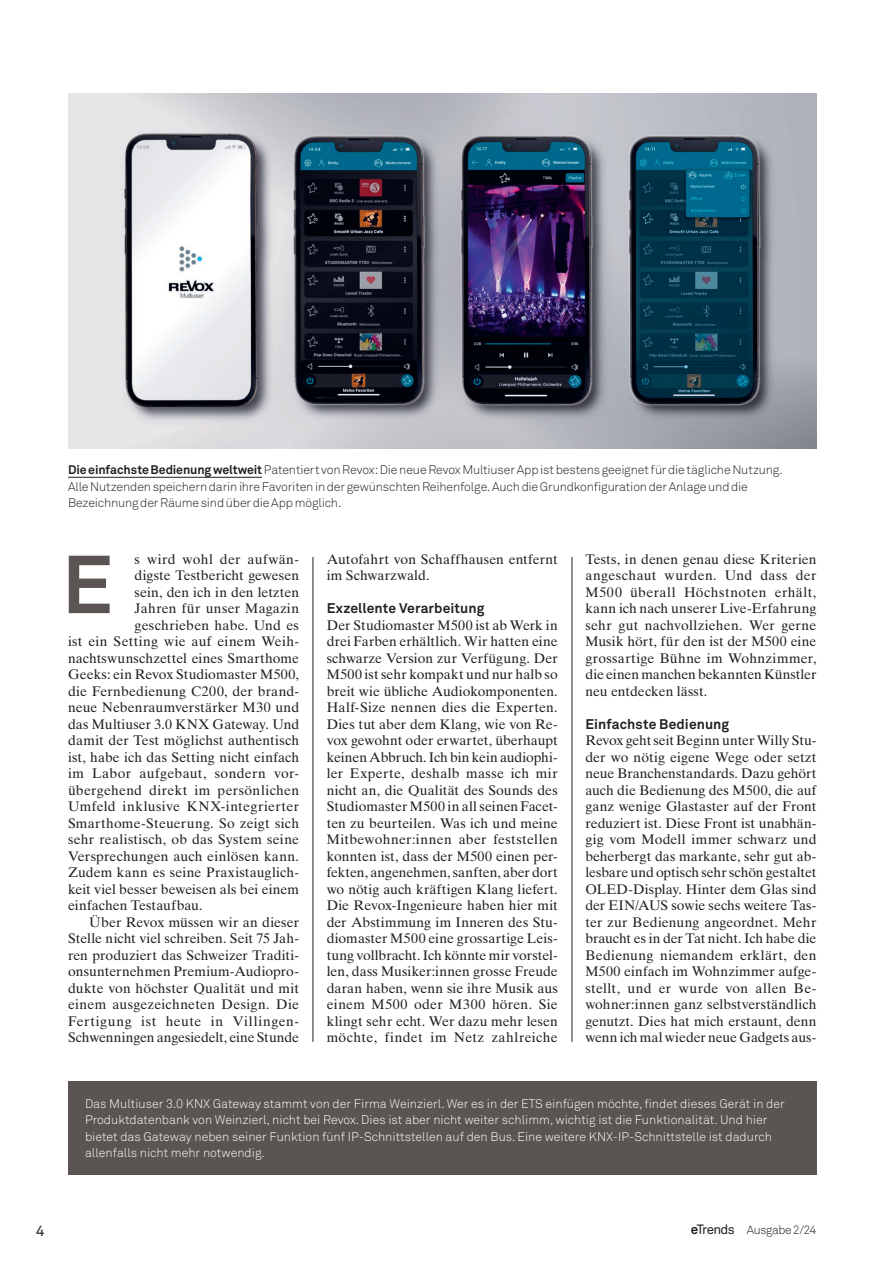
<style>
.page{position:relative;width:893px;height:1263px;background:#fff}
.page>*{position:absolute;margin:0;border:0;box-sizing:border-box;transform-origin:0 0}
.t1{font:700 81px "Akkurat Std";color:#5a5452}
.t2{font:14.7px "Akkurat Std";color:#231f20}
.t3{font:13.8px/16.5px "Times Ten LT Std";letter-spacing:.01em;color:#231f20;text-align:justify}
.t4{font:700 13.8px "Akkurat Std";letter-spacing:.005em;color:#231f20}
.t5{font:13.8px "Times Ten LT Std";letter-spacing:.04em;color:#231f20}
.t6{font:300 12.3px/16.5px "Akkurat Std";color:#fff}
.t7{font:300 12.3px/16.5px "Akkurat Std";letter-spacing:-.015em;color:#231f20}
.t8{font:300 12px "Akkurat Std";letter-spacing:-.035em;color:#231f20}
.s1{font-weight:700}
.s2{font-weight:700;font-size:13.35px}
.s3{font-weight:400;font-size:13.35px}
</style>
<div class="page">
<hr style="left:313px;top:557px;width:1px;height:485px;background:#231f20">
<hr style="left:572px;top:557px;width:1px;height:485px;background:#231f20">
<img style="left:68px;top:93px;width:748px;height:355px">
<hr style="left:68px;top:477px;width:194px;height:1px;background:#231f20">
<hr style="left:892px;top:659px;width:1px;height:179px;background:#d1d2d4">
<div style="left:68px;top:1081px;width:748px;height:93px;background:#5a5452"></div>
<p class="t7" style="left:68px;top:462px;width:716px"><span class="s1">Die einfachste Bedienung weltweit</span> Patentiert von Revox: Die neue Revox Multiuser App ist bestens geeignet für die tägliche Nutzung.<br>Alle Nutzenden speichern darin ihre Favoriten in der gewünschten Reihenfolge. Auch die Grundkonfiguration der Anlage und die<br>Bezeichnung der Räume sind über die App möglich.</p>
<h1 class="t1" style="left:62px;top:534px;width:52px">E</h1>
<p class="t3" style="left:135px;top:551px;width:166px">s wird wohl der aufwän-</p>
<p class="t3" style="left:135px;top:567px;width:166px">digste Testbericht gewesen</p>
<p class="t3" style="left:135px;top:584px;width:166px">sein, den ich in den letzten</p>
<p class="t3" style="left:135px;top:600px;width:166px">Jahren für unser Magazin</p>
<p class="t3" style="left:135px;top:617px;width:166px">geschrieben habe. Und es</p>
<p class="t3" style="left:68px;top:633px;width:233px">ist ein Setting wie auf einem Weih-</p>
<p class="t3" style="left:68px;top:650px;width:233px">nachtswunschzettel eines Smarthome</p>
<p class="t3" style="left:68px;top:666px;width:233px">Geeks: ein Revox Studiomaster M500,</p>
<p class="t3" style="left:68px;top:683px;width:233px">die Fernbedienung C200, der brand-</p>
<p class="t3" style="left:68px;top:699px;width:233px">neue Nebenraumverstärker M30 und</p>
<p class="t3" style="left:68px;top:716px;width:233px">das Multiuser 3.0 KNX Gateway. Und</p>
<p class="t3" style="left:68px;top:732px;width:233px">damit der Test möglichst authentisch</p>
<p class="t3" style="left:68px;top:749px;width:233px">ist, habe ich das Setting nicht einfach</p>
<p class="t3" style="left:68px;top:765px;width:233px">im Labor aufgebaut, sondern vor-</p>
<p class="t3" style="left:68px;top:782px;width:233px">übergehend direkt im persönlichen</p>
<p class="t3" style="left:68px;top:798px;width:233px">Umfeld inklusive KNX-integrierter</p>
<p class="t3" style="left:68px;top:815px;width:233px">Smarthome-Steuerung. So zeigt sich</p>
<p class="t3" style="left:68px;top:831px;width:233px">sehr realistisch, ob das System seine</p>
<p class="t3" style="left:68px;top:847px;width:233px">Versprechungen auch einlösen kann.</p>
<p class="t3" style="left:68px;top:864px;width:233px">Zudem kann es seine Praxistauglich-</p>
<p class="t3" style="left:68px;top:880px;width:233px">keit viel besser beweisen als bei einem</p>
<p class="t3" style="left:68px;top:897px;width:136px">einfachen Testaufbau.</p>
<p class="t3" style="left:89px;top:913px;width:211px">Über Revox müssen wir an dieser</p>
<p class="t3" style="left:68px;top:930px;width:233px">Stelle nicht viel schreiben. Seit 75 Jah-</p>
<p class="t3" style="left:68px;top:946px;width:233px">ren produziert das Schweizer Traditi-</p>
<p class="t3" style="left:68px;top:963px;width:233px">onsunternehmen Premium-Audiopro-</p>
<p class="t3" style="left:68px;top:979px;width:233px">dukte von höchster Qualität und mit</p>
<p class="t3" style="left:68px;top:996px;width:233px">einem ausgezeichneten Design. Die</p>
<p class="t5" style="left:68px;top:1013px;width:231px">Fertigung ist heute in Villingen-</p>
<p class="t3" style="left:68px;top:1029px;width:233px">Schwenningen angesiedelt, eine Stunde</p>
<p class="t3" style="left:327px;top:550px;width:233px">Autofahrt von Schaffhausen entfernt im Schwarzwald.</p>
<p class="t4" style="left:327px;top:600px;width:159px">Exzellente Verarbeitung</p>
<p class="t3" style="left:327px;top:616px;width:233px">Der Studiomaster M500 ist ab Werk in drei Farben erhältlich. Wir hatten eine schwarze Version zur Verfügung. Der M500 ist sehr kompakt und nur halb so breit wie übliche Audiokomponenten.<br>Half-Size nennen dies die Experten.<br>Dies tut aber dem Klang, wie von Re&shy;vox gewohnt oder erwartet, überhaupt keinen Abbruch. Ich bin kein audiophi&shy;ler Experte, deshalb masse ich mir nicht an, die Qualität des Sounds des Studiomaster M500 in all seinen Facet&shy;ten zu beurteilen. Was ich und meine Mitbewohner:innen aber feststellen konnten ist, dass der M500 einen per&shy;fekten, angenehmen, sanften, aber dort wo nötig auch kräftigen Klang liefert.<br>Die Revox-Ingenieure haben hier mit der Abstimmung im Inneren des Stu&shy;diomaster M500 eine grossartige Leis&shy;tung vollbracht. Ich könnte mir vorstel&shy;len, dass Musiker:innen grosse Freude daran haben, wenn sie ihre Musik aus einem M500 oder M300 hören. Sie klingt sehr echt. Wer dazu mehr lesen möchte, findet im Netz zahlreiche</p>
<p class="t3" style="left:585px;top:551px;width:233px">Tests, in denen genau diese Kriterien angeschaut wurden. Und dass der M500 überall Höchstnoten erhält, kann ich nach unserer Live-Erfahrung sehr gut nachvollziehen. Wer gerne Musik hört, für den ist der M500 eine grossartige Bühne im Wohnzimmer, die einen manchen bekannten Künstler neu entdecken lässt.</p>
<p class="t4" style="left:585px;top:715px;width:145px">Einfachste Bedienung</p>
<p class="t3" style="left:585px;top:732px;width:233px">Revox geht seit Beginn unter Willy Stu&shy;der wo nötig eigene Wege oder setzt neue Branchenstandards. Dazu gehört auch die Bedienung des M500, die auf ganz wenige Glastaster auf der Front reduziert ist. Diese Front ist unabhän&shy;gig vom Modell immer schwarz und beherbergt das markante, sehr gut ab&shy;lesbare und optisch sehr schön gestaltet OLED-Display. Hinter dem Glas sind der EIN/AUS sowie sechs weitere Tas&shy;ter zur Bedienung angeordnet. Mehr braucht es in der Tat nicht. Ich habe die Bedienung niemandem erklärt, den M500 einfach im Wohnzimmer aufge&shy;stellt, und er wurde von allen Be&shy;wohner:innen ganz selbstverständlich genutzt. Dies hat mich erstaunt, denn wenn ich mal wieder neue Gadgets aus-</p>
<p class="t6" style="left:85px;top:1095px;width:701px">Das Multiuser 3.0 KNX Gateway stammt von der Firma Weinzierl. Wer es in der ETS einfügen möchte, findet dieses Gerät in der Produktdatenbank von Weinzierl, nicht bei Revox. Dies ist aber nicht weiter schlimm, wichtig ist die Funktionalität. Und hier bietet das Gateway neben seiner Funktion fünf IP-Schnittstellen auf den Bus. Eine weitere KNX-IP-Schnittstelle ist dadurch allenfalls nicht mehr notwendig.</p>
<p class="t2" style="left:36px;top:1223px;width:10px">4</p>
<p class="t8" style="left:691px;top:1223px;width:127px"><span class="s2">e</span><span class="s3">Trends</span> Ausgabe 2/24</p>
</div>
